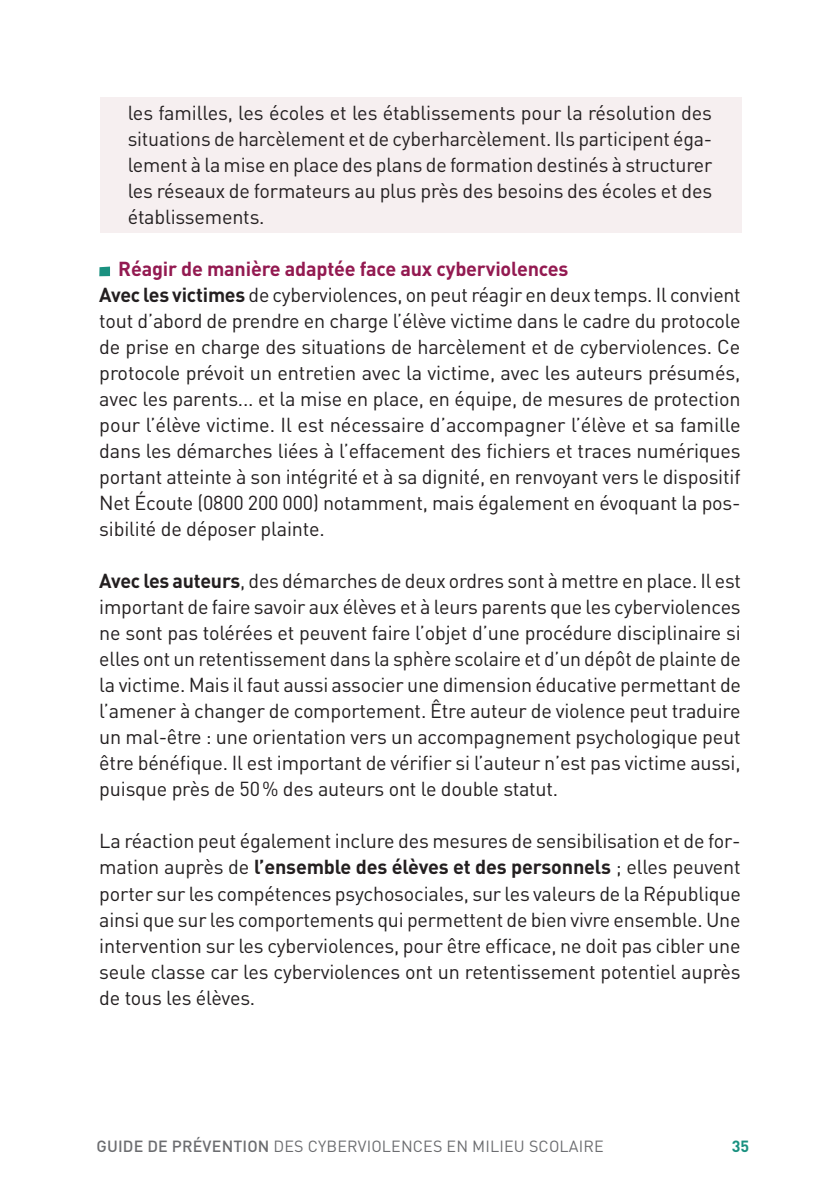
<style>
.page{position:relative;width:840px;height:1191px;background:#fff}
.page>*{position:absolute;margin:0;border:0;box-sizing:border-box;transform-origin:0 0}
.t1{font:20px/26px "DIN Pro";letter-spacing:-.01em;color:#231f20;text-align:justify}
.t2{font:16px "DIN Pro";letter-spacing:.01em;color:#6c6d70}
.t3{font:700 16px "DIN Pro";color:#1a9180}
.s1{font-weight:700;color:#931a51}
.s2{font-weight:700}
.s3{font-weight:500}
</style>
<div class="page">
<div style="left:101px;top:97px;width:640px;height:135px;background:#f6eff0"></div>
<svg style="left:99px;top:266px;width:11px;height:10px"></svg>
<p class="t1" style="left:128px;top:100px;width:585px">les familles, les écoles et les établissements pour la résolution des situations de harcèlement et de cyberharcèlement. Ils participent éga&shy;lement à la mise en place des plans de formation destinés à structurer les réseaux de formateurs au plus près des besoins des écoles et des établissements.</p>
<p class="t1" style="left:99px;top:256px;width:642px;text-align:left;text-indent:19px"><span class="s1">Réagir de manière adaptée face aux cyberviolences<br></span><span class="s2">Avec les victimes</span> de cyberviolences, on peut réagir en deux temps. Il convient tout d’abord de prendre en charge l’élève victime dans le cadre du protocole de prise en charge des situations de harcèlement et de cyberviolences. Ce protocole prévoit un entretien avec la victime, avec les auteurs présumés, avec les parents... et la mise en place, en équipe, de mesures de protection pour l’élève victime. Il est nécessaire d’accompagner l’élève et sa famille dans les démarches liées à l’effacement des fichiers et traces numériques portant atteinte à son intégrité et à sa dignité, en renvoyant vers le dispositif Net Écoute (0800 200 000) notamment, mais également en évoquant la pos&shy;sibilité de déposer plainte.</p>
<p class="t1" style="left:99px;top:568px;width:643px"><span class="s2">Avec les auteurs</span>, des démarches de deux ordres sont à mettre en place. Il est important de faire savoir aux élèves et à leurs parents que les cyberviolences ne sont pas tolérées et peuvent faire l’objet d’une procédure disciplinaire si elles ont un retentissement dans la sphère scolaire et d’un dépôt de plainte de la victime. Mais il faut aussi associer une dimension éducative permettant de l’amener à changer de comportement. Être auteur de violence peut traduire un mal-être : une orientation vers un accompagnement psychologique peut être bénéfique. Il est important de vérifier si l’auteur n’est pas victime aussi, puisque près de 50% des auteurs ont le double statut.</p>
<p class="t1" style="left:99px;top:828px;width:642px">La réaction peut également inclure des mesures de sensibilisation et de for&shy;mation auprès de <span class="s2">l’ensemble des élèves et des personnels</span> ; elles peuvent porter sur les compétences psychosociales, sur les valeurs de la République ainsi que sur les comportements qui permettent de bien vivre ensemble. Une intervention sur les cyberviolences, pour être efficace, ne doit pas cibler une seule classe car les cyberviolences ont un retentissement potentiel auprès de tous les élèves.</p>
<p class="t2" style="left:96px;top:1136px;width:508px"><span class="s3">GUIDE DE PRÉVENTION</span> DES CYBERVIOLENCES EN MILIEU SCOLAIRE</p>
<p class="t3" style="left:731px;top:1135px;width:19px">35</p>
</div>
